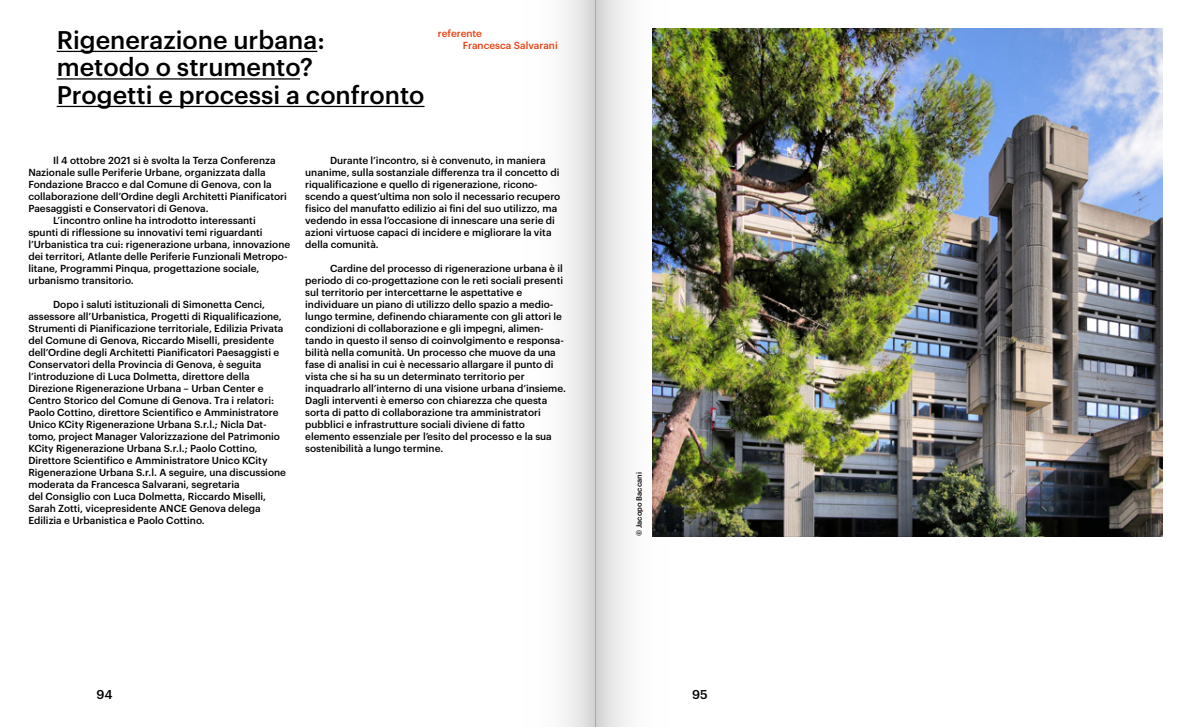
<style>
.page{position:relative;width:1191px;height:727px;background:#fff}
.page>*{position:absolute;margin:0;border:0;box-sizing:border-box;transform-origin:0 0}
.t1{font:500 25px/27.5px "Graphik";color:#000}
.t2{font:500 12.5px "Graphik";color:#000}
.t3{font:500 10px/12px "Graphik";color:#000}
.t4{font:500 10px/12px "Graphik";color:#e74011}
.t5{font:500 7.5px "Graphik";color:#000}
</style>
<div class="page">
<div style="left:514px;top:0;width:81px;height:726px;background:linear-gradient(to right,#fff,#e0e0e0)"></div>
<div style="left:595px;top:0;width:82px;height:726px;background:linear-gradient(to right,#dfdede,#fff)"></div>
<img style="left:652px;top:28px;width:510px;height:508px">
<hr style="left:57px;top:51px;width:260px;height:1px;background:#000">
<hr style="left:57px;top:78px;width:243px;height:1px;background:#000">
<hr style="left:57px;top:106px;width:367px;height:1px;background:#000">
<h1 class="t1" style="left:57px;top:24px;width:369px">Rigenerazione urbana:<br>metodo o strumento?<br>Progetti e processi a confronto</h1>
<p class="t4" style="left:463px;top:26px;width:96px;text-indent:-25px">referente<br>Francesca Salvarani</p>
<p class="t3" style="left:53px;top:153px;width:224px">Il 4 ottobre 2021 si è svolta la Terza Conferenza</p>
<p class="t3" style="left:28px;top:165px;width:239px">Nazionale sulle Periferie Urbane, organizzata dalla</p>
<p class="t3" style="left:28px;top:177px;width:245px">Fondazione Bracco e dal Comune di Genova, con la</p>
<p class="t3" style="left:28px;top:189px;width:260px">collaborazione dell’Ordine degli Architetti Pianificatori</p>
<p class="t3" style="left:28px;top:201px;width:182px">Paesaggisti e Conservatori di Genova.</p>
<p class="t3" style="left:53px;top:213px;width:204px">L’incontro online ha introdotto interessanti</p>
<p class="t3" style="left:28px;top:225px;width:236px">spunti di riflessione su innovativi temi riguardanti</p>
<p class="t3" style="left:28px;top:237px;width:263px">l’Urbanistica tra cui: rigenerazione urbana, innovazione</p>
<p class="t3" style="left:28px;top:249px;width:261px">dei territori, Atlante delle Periferie Funzionali Metropo-</p>
<p class="t3" style="left:28px;top:261px;width:233px">litane, Programmi Pinqua, progettazione sociale,</p>
<p class="t3" style="left:28px;top:273px;width:107px">urbanismo transitorio.</p>
<p class="t3" style="left:28px;top:297px;width:259px;text-indent:25px">Dopo i saluti istituzionali di Simonetta Cenci, assessore all’Urbanistica, Progetti di Riqualificazione, Strumenti di Pianificazione territoriale, Edilizia Privata del Comune di Genova, Riccardo Miselli, presidente dell’Ordine degli Architetti Pianificatori Paesaggisti e Conservatori della Provincia di Genova, è seguita l’introduzione di Luca Dolmetta, direttore della Direzione Rigenerazione Urbana – Urban Center e Centro Storico del Comune di Genova. Tra i relatori:<br>Paolo Cottino, direttore Scientifico e Amministratore Unico KCity Rigenerazione Urbana S.r.l.; Nicla Dat&shy;tomo, project Manager Valorizzazione del Patrimonio KCity Rigenerazione Urbana S.r.l.; Paolo Cottino, Direttore Scientifico e Amministratore Unico KCity Rigenerazione Urbana S.r.l. A seguire, una discussione moderata da Francesca Salvarani, segretaria<br>del Consiglio con Luca Dolmetta, Riccardo Miselli, Sarah Zotti, vicepresidente ANCE Genova delega Edilizia e Urbanistica e Paolo Cottino.</p>
<p class="t3" style="left:305px;top:153px;width:257px;text-indent:25px">Durante l’incontro, si è convenuto, in maniera unanime, sulla sostanziale differenza tra il concetto di riqualificazione e quello di rigenerazione, ricono&shy;scendo a quest’ultima non solo il necessario recupero fisico del manufatto edilizio ai fini del suo utilizzo, ma vedendo in essa l’occasione di innescare una serie di azioni virtuose capaci di incidere e migliorare la vita della comunità.</p>
<p class="t3" style="left:305px;top:261px;width:262px;text-indent:25px">Cardine del processo di rigenerazione urbana è il periodo di co-progettazione con le reti sociali presenti sul territorio per intercettarne le aspettative e individuare un piano di utilizzo dello spazio a medio&shy;lungo termine, definendo chiaramente con gli attori le condizioni di collaborazione e gli impegni, alimen&shy;tando in questo il senso di coinvolgimento e responsa&shy;bilità nella comunità. Un processo che muove da una fase di analisi in cui è necessario allargare il punto di vista che si ha su un determinato territorio per inquadrarlo all’interno di una visione urbana d’insieme.<br>Dagli interventi è emerso con chiarezza che questa sorta di patto di collaborazione tra amministratori pubblici e infrastrutture sociali diviene di fatto elemento essenziale per l’esito del processo e la sua sostenibilità a lungo termine.</p>
<p class="t5" style="left:633px;top:536px;width:65px;rotate:-90deg">© Jacopo Baccani</p>
<p class="t2" style="left:97px;top:684px;width:17px">94</p>
<p class="t2" style="left:692px;top:684px;width:17px">95</p>
</div>
